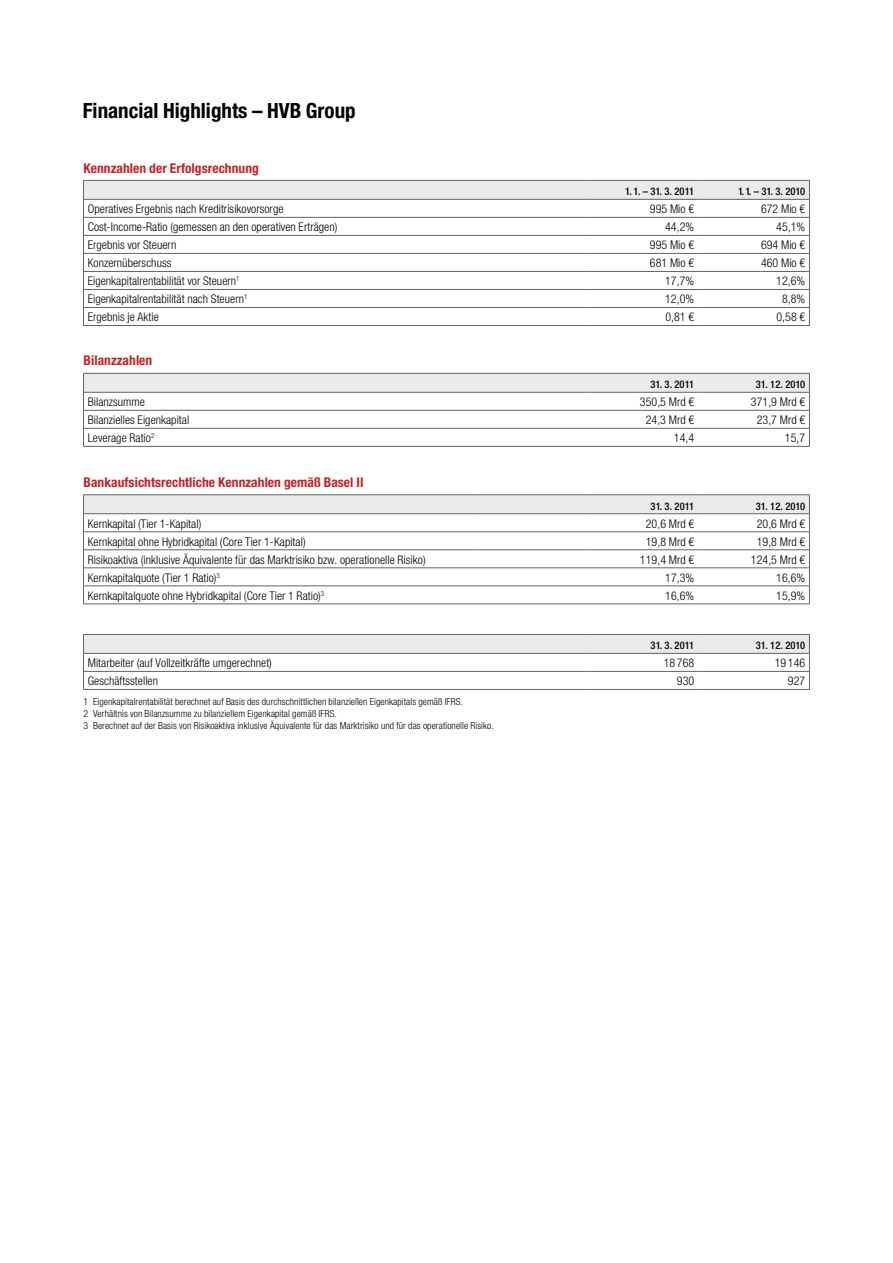
<style>
.page{position:relative;width:893px;height:1263px;background:#fff}
.page>*{position:absolute;margin:0;border:0;box-sizing:border-box;transform-origin:0 0}
.t1{font:700 condensed 21px "Helvetica Neue";color:#000}
.t2{font:700 condensed 13.5px "Helvetica Neue";letter-spacing:.005em;color:#c02327}
.t3{font:300 12px "Helvetica HVB Cond";letter-spacing:.005em;color:#000}
.t4{font:500 10.5px "Helvetica HVB Cond";letter-spacing:.005em;color:#000}
.t5{font:300 9.75px/12px "Helvetica HVB Cond";letter-spacing:.01em;color:#000}
</style>
<div class="page">
<svg style="left:83px;top:180px;width:727px;height:145px"></svg>
<hr style="left:83px;top:325px;width:504px;height:1px;background:#636363">
<hr style="left:587px;top:325px;width:111px;height:1px;background:#636363">
<hr style="left:698px;top:325px;width:112px;height:1px;background:#636363">
<hr style="left:84px;top:271px;width:503px;height:1px;background:#636363">
<hr style="left:587px;top:271px;width:111px;height:1px;background:#636363">
<hr style="left:698px;top:271px;width:111px;height:1px;background:#636363">
<hr style="left:84px;top:289px;width:503px;height:1px;background:#636363">
<hr style="left:587px;top:289px;width:111px;height:1px;background:#636363">
<hr style="left:698px;top:289px;width:111px;height:1px;background:#636363">
<hr style="left:84px;top:307px;width:503px;height:1px;background:#636363">
<hr style="left:587px;top:307px;width:111px;height:1px;background:#636363">
<hr style="left:698px;top:307px;width:111px;height:1px;background:#636363">
<svg style="left:83px;top:373px;width:727px;height:73px"></svg>
<hr style="left:83px;top:446px;width:504px;height:1px;background:#636363">
<hr style="left:587px;top:446px;width:111px;height:1px;background:#636363">
<hr style="left:698px;top:446px;width:112px;height:1px;background:#636363">
<svg style="left:83px;top:634px;width:727px;height:55px"></svg>
<hr style="left:83px;top:689px;width:504px;height:1px;background:#636363">
<hr style="left:587px;top:689px;width:111px;height:1px;background:#636363">
<hr style="left:698px;top:689px;width:112px;height:1px;background:#636363">
<hr style="left:83px;top:494px;width:393px;height:1px;background:#636363">
<hr style="left:476px;top:494px;width:111px;height:1px;background:#636363">
<hr style="left:587px;top:494px;width:111px;height:1px;background:#636363">
<hr style="left:698px;top:494px;width:112px;height:1px;background:#636363">
<svg style="left:83px;top:495px;width:727px;height:108px"></svg>
<hr style="left:83px;top:603px;width:393px;height:1px;background:#636363">
<hr style="left:476px;top:603px;width:111px;height:1px;background:#636363">
<hr style="left:587px;top:603px;width:111px;height:1px;background:#636363">
<hr style="left:698px;top:603px;width:112px;height:1px;background:#636363">
<hr style="left:84px;top:549px;width:392px;height:1px;background:#636363">
<hr style="left:476px;top:549px;width:111px;height:1px;background:#636363">
<hr style="left:587px;top:549px;width:111px;height:1px;background:#636363">
<hr style="left:698px;top:549px;width:111px;height:1px;background:#636363">
<h1 class="t1" style="left:83px;top:98px;width:274px">Financial Highlights – HVB Group</h1>
<p class="t2" style="left:84px;top:160px;width:177px">Kennzahlen der Erfolgsrechnung</p>
<p class="t4" style="left:625px;top:185px;width:70px">1. 1. – 31. 3. 2011</p>
<p class="t4" style="left:738px;top:185px;width:69px">1. 1. – 31. 3. 2010</p>
<p class="t3" style="left:88px;top:202px;width:197px">Operatives Ergebnis nach Kreditrisikovorsorge</p>
<p class="t3" style="left:650px;top:202px;width:46px">995 Mio €</p>
<p class="t3" style="left:761px;top:202px;width:46px">672 Mio €</p>
<p class="t3" style="left:88px;top:220px;width:251px">Cost-Income-Ratio (gemessen an den operativen Erträgen)</p>
<p class="t3" style="left:665px;top:220px;width:31px">44,2%</p>
<p class="t3" style="left:776px;top:220px;width:31px">45,1%</p>
<p class="t3" style="left:88px;top:238px;width:90px">Ergebnis vor Steuern</p>
<p class="t3" style="left:650px;top:238px;width:46px">995 Mio €</p>
<p class="t3" style="left:761px;top:238px;width:46px">694 Mio €</p>
<p class="t3" style="left:88px;top:256px;width:85px">Konzernüberschuss</p>
<p class="t3" style="left:650px;top:256px;width:46px">681 Mio €</p>
<p class="t3" style="left:761px;top:256px;width:46px">460 Mio €</p>
<p class="t3" style="left:88px;top:274px;width:153px">Eigenkapitalrentabilität vor Steuern<sup>1</sup></p>
<p class="t3" style="left:665px;top:274px;width:31px">17,7%</p>
<p class="t3" style="left:776px;top:274px;width:31px">12,6%</p>
<p class="t3" style="left:88px;top:292px;width:161px">Eigenkapitalrentabilität nach Steuern<sup>1</sup></p>
<p class="t3" style="left:665px;top:292px;width:31px">12,0%</p>
<p class="t3" style="left:782px;top:292px;width:25px">8,8%</p>
<p class="t3" style="left:88px;top:310px;width:73px">Ergebnis je Aktie</p>
<p class="t3" style="left:665px;top:310px;width:30px">0,81 €</p>
<p class="t3" style="left:776px;top:310px;width:30px">0,58 €</p>
<p class="t2" style="left:84px;top:352px;width:70px">Bilanzzahlen</p>
<p class="t4" style="left:651px;top:378px;width:45px">31. 3. 2011</p>
<p class="t4" style="left:756px;top:378px;width:51px">31. 12. 2010</p>
<p class="t3" style="left:88px;top:395px;width:59px">Bilanzsumme</p>
<p class="t3" style="left:640px;top:395px;width:56px">350,5 Mrd €</p>
<p class="t3" style="left:751px;top:395px;width:56px">371,9 Mrd €</p>
<p class="t3" style="left:88px;top:413px;width:103px">Bilanzielles Eigenkapital</p>
<p class="t3" style="left:646px;top:413px;width:50px">24,3 Mrd €</p>
<p class="t3" style="left:757px;top:413px;width:50px">23,7 Mrd €</p>
<p class="t3" style="left:88px;top:431px;width:68px">Leverage Ratio<sup>2</sup></p>
<p class="t3" style="left:674px;top:431px;width:22px">14,4</p>
<p class="t3" style="left:785px;top:431px;width:22px">15,7</p>
<p class="t2" style="left:84px;top:474px;width:282px">Bankaufsichtsrechtliche Kennzahlen gemäß Basel II</p>
<p class="t4" style="left:651px;top:499px;width:45px">31. 3. 2011</p>
<p class="t4" style="left:756px;top:499px;width:51px">31. 12. 2010</p>
<p class="t3" style="left:88px;top:516px;width:115px">Kernkapital (Tier 1-Kapital)</p>
<p class="t3" style="left:646px;top:516px;width:50px">20,6 Mrd €</p>
<p class="t3" style="left:757px;top:516px;width:50px">20,6 Mrd €</p>
<p class="t3" style="left:88px;top:534px;width:219px">Kernkapital ohne Hybridkapital (Core Tier 1-Kapital)</p>
<p class="t3" style="left:646px;top:534px;width:50px">19,8 Mrd €</p>
<p class="t3" style="left:757px;top:534px;width:50px">19,8 Mrd €</p>
<p class="t3" style="left:88px;top:552px;width:339px">Risikoaktiva (inklusive Äquivalente für das Marktrisiko bzw. operationelle Risiko)</p>
<p class="t3" style="left:640px;top:552px;width:56px">119,4 Mrd €</p>
<p class="t3" style="left:751px;top:552px;width:56px">124,5 Mrd €</p>
<p class="t3" style="left:88px;top:570px;width:134px">Kernkapitalquote (Tier 1 Ratio)<sup>3</sup></p>
<p class="t3" style="left:665px;top:570px;width:31px">17,3%</p>
<p class="t3" style="left:776px;top:570px;width:31px">16,6%</p>
<p class="t3" style="left:88px;top:588px;width:238px">Kernkapitalquote ohne Hybridkapital (Core Tier 1 Ratio)<sup>3</sup></p>
<p class="t3" style="left:665px;top:588px;width:31px">16,6%</p>
<p class="t3" style="left:776px;top:588px;width:31px">15,9%</p>
<p class="t4" style="left:651px;top:639px;width:45px">31. 3. 2011</p>
<p class="t4" style="left:756px;top:639px;width:51px">31. 12. 2010</p>
<p class="t3" style="left:88px;top:656px;width:186px">Mitarbeiter (auf Vollzeitkräfte umgerechnet)</p>
<p class="t3" style="left:664px;top:656px;width:32px">18 768</p>
<p class="t3" style="left:775px;top:656px;width:32px">19 146</p>
<p class="t3" style="left:88px;top:674px;width:72px">Geschäftsstellen</p>
<p class="t3" style="left:677px;top:674px;width:19px">930</p>
<p class="t3" style="left:788px;top:674px;width:19px">927</p>
<p class="t5" style="left:84px;top:695px;width:412px">1 Eigenkapitalrentabilität berechnet auf Basis des durchschnittlichen bilanziellen Eigenkapitals gemäß IFRS.<br>2 Verhältnis von Bilanzsumme zu bilanziellem Eigenkapital gemäß IFRS.<br>3 Berechnet auf der Basis von Risikoaktiva inklusive Äquivalente für das Marktrisiko und für das operationelle Risiko.</p>
</div>
